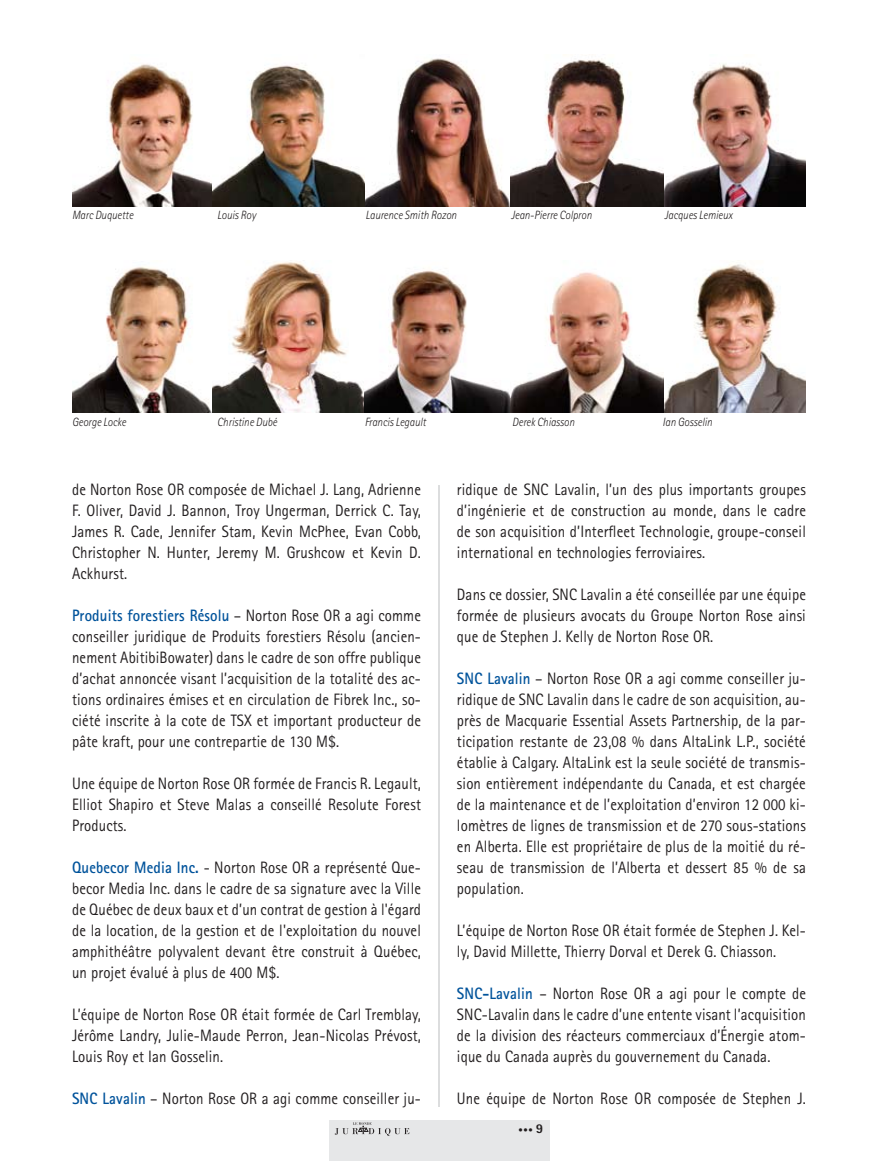
<style>
.page{position:relative;width:878px;height:1161px;background:#fff}
.page>*{position:absolute;margin:0;border:0;box-sizing:border-box;transform-origin:0 0}
.t1{font:16.5px/21px "Rotis Sans Serif";letter-spacing:.01em;color:#221e1f;text-align:justify;scale:.9 1}
.t2{font:italic 300 12px "Rotis Sans Serif";color:#221e1f;scale:.9 1}
.t3{font:800 9px "Rotis Sans Serif";color:#221e1f}
.s1{font-weight:700;color:#00539b}
.s2{font-size:13.5px}
</style>
<div class="page">
<div style="left:328px;top:1121px;width:221px;height:40px;background:#e6e7e8"></div>
<svg style="left:335px;top:1122px;width:74px;height:14px"></svg>
<hr style="left:438px;top:485px;width:2px;height:622px;background:#d1d3d4">
<img style="left:663px;top:64px;width:142px;height:143px">
<img style="left:72px;top:64px;width:141px;height:143px">
<img style="left:213px;top:58px;width:450px;height:149px">
<img style="left:663px;top:264px;width:142px;height:149px">
<img style="left:72px;top:266px;width:141px;height:147px">
<img style="left:213px;top:262px;width:450px;height:151px">
<p class="t2" style="left:72px;top:208px;width:69px">Marc Duquette</p>
<p class="t2" style="left:72px;top:415px;width:61px">George Locke</p>
<p class="t2" style="left:217px;top:208px;width:45px">Louis Roy</p>
<p class="t2" style="left:217px;top:415px;width:68px">Christine Dubé</p>
<p class="t2" style="left:365px;top:208px;width:103px">Laurence Smith Rozon</p>
<p class="t2" style="left:511px;top:208px;width:91px">Jean-Pierre Colpron</p>
<p class="t2" style="left:664px;top:208px;width:77px">Jacques Lemieux</p>
<p class="t2" style="left:364px;top:415px;width:69px">Francis Legault</p>
<p class="t2" style="left:512px;top:415px;width:71px">Derek Chiasson</p>
<p class="t2" style="left:662px;top:415px;width:57px">Ian Gosselin</p>
<p class="t1" style="left:72px;top:479px;width:389px">de Norton Rose OR composée de Michael J. Lang, Adrienne F. Oliver, David J. Bannon, Troy Ungerman, Derrick C. Tay, James R. Cade, Jennifer Stam, Kevin McPhee, Evan Cobb, Christopher N. Hunter, Jeremy M. Grushcow et Kevin D.<br>Ackhurst.</p>
<p class="t1" style="left:72px;top:605px;width:389px"><span class="s1">Produits forestiers Résolu</span> – Norton Rose OR a agi comme conseiller juridique de Produits forestiers Résolu (ancien&shy;nement AbitibiBowater) dans le cadre de son offre publique d’achat annoncée visant l’acquisition de la totalité des ac&shy;tions ordinaires émises et en circulation de Fibrek Inc., so&shy;ciété inscrite à la cote de TSX et important producteur de pâte kraft, pour une contrepartie de 130 M$.</p>
<p class="t1" style="left:72px;top:773px;width:389px">Une équipe de Norton Rose OR formée de Francis R. Legault, Elliot Shapiro et Steve Malas a conseillé Resolute Forest Products.</p>
<p class="t1" style="left:72px;top:857px;width:389px"><span class="s1">Quebecor Media Inc.</span> - Norton Rose OR a représenté Que&shy;becor Media Inc. dans le cadre de sa signature avec la Ville de Québec de deux baux et d’un contrat de gestion à l'égard de la location, de la gestion et de l'exploitation du nouvel amphithéâtre polyvalent devant être construit à Québec, un projet évalué à plus de 400 M$.</p>
<p class="t1" style="left:72px;top:1004px;width:389px">L’équipe de Norton Rose OR était formée de Carl Tremblay, Jérôme Landry, Julie-Maude Perron, Jean-Nicolas Prévost, Louis Roy et Ian Gosselin.</p>
<p class="t1" style="left:72px;top:1088px;width:389px"><span class="s1">SNC Lavalin</span> – Norton Rose OR a agi comme conseiller ju-</p>
<p class="t1" style="left:457px;top:479px;width:389px">ridique de SNC Lavalin, l’un des plus importants groupes d’ingénierie et de construction au monde, dans le cadre de son acquisition d’Interfleet Technologie, groupe-conseil international en technologies ferroviaires.</p>
<p class="t1" style="left:457px;top:584px;width:389px">Dans ce dossier, SNC Lavalin a été conseillée par une équipe formée de plusieurs avocats du Groupe Norton Rose ainsi que de Stephen J. Kelly de Norton Rose OR.</p>
<p class="t1" style="left:457px;top:668px;width:389px"><span class="s1">SNC Lavalin</span> – Norton Rose OR a agi comme conseiller ju&shy;ridique de SNC Lavalin dans le cadre de son acquisition, au&shy;près de Macquarie Essential Assets Partnership, de la par&shy;ticipation restante de 23,08 % dans AltaLink L.P., société établie à Calgary. AltaLink est la seule société de transmis&shy;sion entièrement indépendante du Canada, et est chargée de la maintenance et de l’exploitation d’environ 12 000 ki&shy;lomètres de lignes de transmission et de 270 sous-stations en Alberta. Elle est propriétaire de plus de la moitié du ré&shy;seau de transmission de l’Alberta et dessert 85 % de sa population.</p>
<p class="t1" style="left:457px;top:920px;width:389px">L’équipe de Norton Rose OR était formée de Stephen J. Kel&shy;ly, David Millette, Thierry Dorval et Derek G. Chiasson.</p>
<p class="t1" style="left:457px;top:983px;width:389px"><span class="s1">SNC-Lavalin</span> – Norton Rose OR a agi pour le compte de SNC-Lavalin dans le cadre d’une entente visant l’acquisition de la division des réacteurs commerciaux d’Énergie atom&shy;ique du Canada auprès du gouvernement du Canada.</p>
<p class="t1" style="left:457px;top:1088px;width:389px">Une équipe de Norton Rose OR composée de Stephen J.</p>
<p class="t3" style="left:518px;top:1124px;width:27px">••• <span class="s2">9</span></p>
</div>
